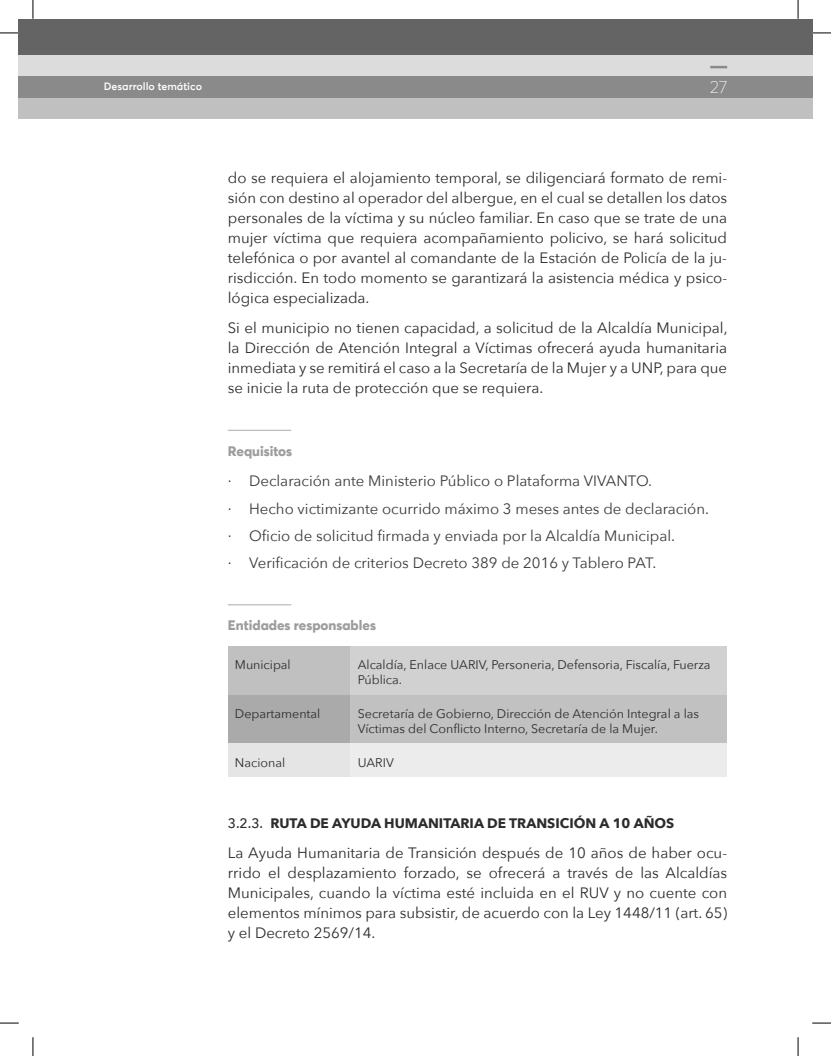
<style>
.page{position:relative;width:831px;height:1056px;background:#fff}
.page>*{position:absolute;margin:0;border:0;box-sizing:border-box;transform-origin:0 0}
.t1{font:100 17.5px "Averta Std";color:#fff}
.t2{font:15px/20px "Avenir Next";color:#2c2c2c;text-align:justify}
.t3{font:15px/27.1px "Avenir Next";color:#3b3b3b}
.t4{font:700 13.75px "Avenir Next";color:#2c2c2c}
.t5{font:800 13.75px "Averta Std";color:#9d9d9d}
.t6{font:12.5px/15px "Avenir Next";color:#2c2c2c}
.t7{font:600 10.62px "Averta Std";color:#fff}
.s1{font-weight:500}
</style>
<div class="page">
<div style="left:33px;top:97px;width:779px;height:22px;background:#c0c0c0"></div>
<div style="left:33px;top:76px;width:779px;height:21px;background:#8a8a8a"></div>
<div style="left:33px;top:54px;width:779px;height:22px;background:#dcdcdc"></div>
<div style="left:33px;top:19px;width:779px;height:35px;background:#646464"></div>
<div style="left:19px;top:97px;width:14px;height:22px;background:#c0c0c0"></div>
<div style="left:19px;top:76px;width:14px;height:21px;background:#8a8a8a"></div>
<div style="left:19px;top:54px;width:14px;height:22px;background:#dcdcdc"></div>
<div style="left:19px;top:19px;width:14px;height:35px;background:#646464"></div>
<svg style="left:710px;top:66px;width:17px;height:2px"></svg>
<hr style="left:228px;top:430px;width:63px;height:1px;background:#bcbcbc">
<hr style="left:228px;top:604px;width:63px;height:1px;background:#bcbcbc">
<div style="left:228px;top:646px;width:123px;height:49px;background:#c0c0c0"></div>
<div style="left:351px;top:646px;width:376px;height:49px;background:#d1d1d1"></div>
<div style="left:228px;top:695px;width:123px;height:48px;background:#aaa"></div>
<div style="left:351px;top:695px;width:376px;height:48px;background:#c1c1c1"></div>
<div style="left:228px;top:743px;width:123px;height:34px;background:#e5e5e5"></div>
<div style="left:351px;top:743px;width:376px;height:34px;background:#ececec"></div>
<svg style="left:0;top:32px;width:19px;height:2px"></svg>
<svg style="left:812px;top:32px;width:19px;height:2px"></svg>
<svg style="left:0;top:1022px;width:19px;height:2px"></svg>
<svg style="left:812px;top:1022px;width:19px;height:2px"></svg>
<svg style="left:32px;top:0;width:2px;height:19px"></svg>
<svg style="left:32px;top:1037px;width:2px;height:19px"></svg>
<svg style="left:797px;top:0;width:2px;height:19px"></svg>
<svg style="left:797px;top:1037px;width:2px;height:19px"></svg>
<p class="t7" style="left:104px;top:80px;width:100px">Desarrollo temático</p>
<p class="t1" style="left:710px;top:76px;width:18px">27</p>
<p class="t2" style="left:228px;top:167px;width:501px">do se requiera el alojamiento temporal, se diligenciará formato de remi&shy;sión con destino al operador del albergue, en el cual se detallen los datos personales de la víctima y su núcleo familiar. En caso que se trate de una mujer víctima que requiera acompañamiento policivo, se hará solicitud telefónica o por avantel al comandante de la Estación de Policía de la ju&shy;risdicción. En todo momento se garantizará la asistencia médica y psico&shy;lógica especializada.</p>
<p class="t2" style="left:228px;top:317px;width:501px">Si el municipio no tienen capacidad, a solicitud de la Alcaldía Municipal, la Dirección de Atención Integral a Víctimas ofrecerá ayuda humanitaria inmediata y se remitirá el caso a la Secretaría de la Mujer y a UNP, para que se inicie la ruta de protección que se requiera.</p>
<p class="t5" style="left:228px;top:442px;width:66px">Requisitos</p>
<p class="t3" style="left:228px;top:467px;width:480px">· Declaración ante Ministerio Público o Plataforma VIVANTO.<br>· Hecho victimizante ocurrido máximo 3 meses antes de declaración. · Oficio de solicitud firmada y enviada por la Alcaldía Municipal.<br>· Verificación de criterios Decreto 389 de 2016 y Tablero PAT.</p>
<p class="t5" style="left:228px;top:616px;width:150px">Entidades responsables</p>
<p class="t6" style="left:235px;top:657px;width:57px">Municipal</p>
<p class="t6" style="left:358px;top:657px;width:354px">Alcaldía, Enlace UARIV, Personeria, Defensoria, Fiscalía, Fuerza<br>Pública.</p>
<p class="t6" style="left:235px;top:705px;width:87px">Departamental</p>
<p class="t6" style="left:358px;top:705px;width:343px">Secretaría de Gobierno, Dirección de Atención Integral a las<br>Víctimas del Conflicto Interno, Secretaría de la Mujer.</p>
<p class="t6" style="left:235px;top:754px;width:52px">Nacional</p>
<p class="t6" style="left:358px;top:754px;width:38px">UARIV</p>
<p class="t4" style="left:228px;top:811px;width:448px"><span class="s1">3.2.3.</span> RUTA DE AYUDA HUMANITARIA DE TRANSICIÓN A 10 AÑOS</p>
<p class="t2" style="left:228px;top:842px;width:501px">La Ayuda Humanitaria de Transición después de 10 años de haber ocu&shy;rrido el desplazamiento forzado, se ofrecerá a través de las Alcaldías Municipales, cuando la víctima esté incluida en el RUV y no cuente con elementos mínimos para subsistir, de acuerdo con la Ley 1448/11 (art. 65) y el Decreto 2569/14.</p>
</div>
